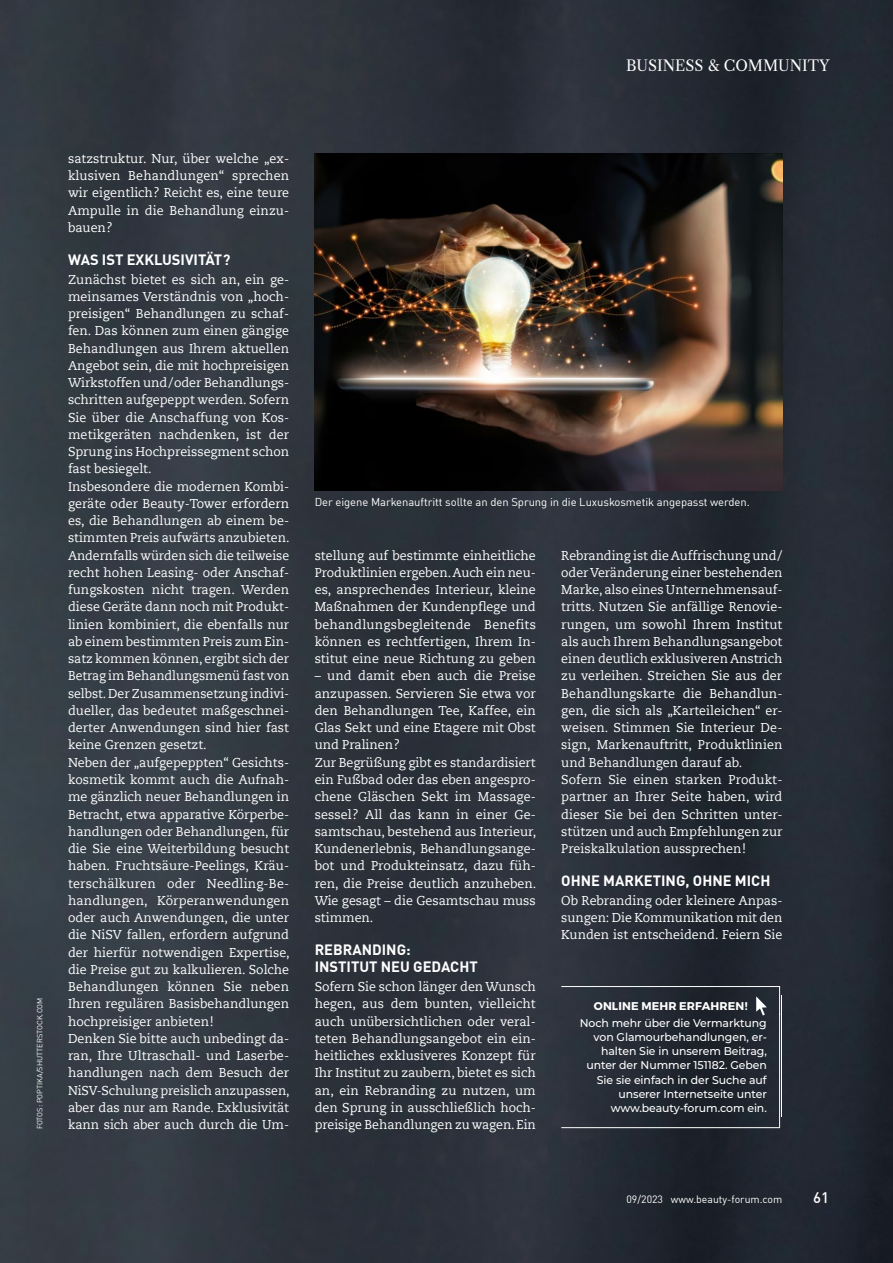
<style>
.page{position:relative;width:893px;height:1263px;background:#fff}
.page>*{position:absolute;margin:0;border:0;box-sizing:border-box;transform-origin:0 0}
.t1{font:15px "Libre Caslon Text";color:#fff}
.t2{font:500 15px "DIN Offc Pro";color:#fff}
.t3{font:700 14.7px/17.2px "DIN Offc Pro";color:#fff}
.t4{font:12.75px/17.2px "Caecilia Com 55 Roman";color:#fff;text-align:justify}
.t5{font:500 11.25px/14.2px "Montserrat";letter-spacing:-.005em;color:#fff;text-align:center}
.t6{font:11.25px "DIN Offc Pro";letter-spacing:-.005em;color:#fff}
.t7{font:10.5px "DIN Offc Pro";color:#fff}
.t8{font:7.5px "DIN Offc Pro";color:#fff}
.s1{font-weight:700}
</style>
<div class="page">
<img style="left:0;top:0;width:893px;height:1263px">
<img style="left:315px;top:153px;width:467px;height:338px">
<svg style="left:561px;top:986px;width:221px;height:142px;background:#282d37"></svg>
<p class="t1" style="left:626px;top:57px;width:205px">BUSINESS &amp; COMMUNITY</p>
<p class="t8" style="left:34px;top:1129px;width:133px;rotate:-90deg">FOTOS: POPTIKA/SHUTTERSTOCK.COM</p>
<p class="t4" style="left:68px;top:150px;width:223px">satzstruktur. Nur, über welche „ex&shy;klusiven Behandlungen“ sprechen wir eigentlich? Reicht es, eine teure Ampulle in die Behandlung einzu&shy;bauen?</p>
<p class="t3" style="left:68px;top:249px;width:164px">WAS IST EXKLUSIVITÄT?</p>
<p class="t4" style="left:68px;top:270px;width:223px;text-align:left">Zunächst bietet es sich an, ein ge&shy;meinsames Verständnis von „hoch&shy;preisigen“ Behandlungen zu schaf&shy;fen. Das können zum einen gängige Behandlungen aus Ihrem aktuellen Angebot sein, die mit hochpreisigen Wirkstoffen und/oder Behandlungs&shy;schritten aufgepeppt werden. Sofern Sie über die Anschaffung von Kos&shy;metikgeräten nachdenken, ist der Sprung ins Hochpreissegment schon fast besiegelt.<br>Insbesondere die modernen Kombi&shy;geräte oder Beauty-Tower erfordern es, die Behandlungen ab einem be&shy;stimmten Preis aufwärts anzubieten.<br>Andernfalls würden sich die teilweise recht hohen Leasing- oder Anschaf&shy;fungskosten nicht tragen. Werden diese Geräte dann noch mit Produkt&shy;linien kombiniert, die ebenfalls nur ab einem bestimmten Preis zum Ein&shy;satz kommen können, ergibt sich der Betrag im Behandlungsmenü fast von selbst. Der Zusammensetzung indivi&shy;dueller, das bedeutet maßgeschnei&shy;derter Anwendungen sind hier fast keine Grenzen gesetzt.<br>Neben der „aufgepeppten“ Gesichts&shy;kosmetik kommt auch die Aufnah&shy;me gänzlich neuer Behandlungen in Betracht, etwa apparative Körperbe&shy;handlungen oder Behandlungen, für die Sie eine Weiterbildung besucht haben. Fruchtsäure-Peelings, Kräu&shy;terschälkuren oder Needling-Be&shy;handlungen, Körperanwendungen oder auch Anwendungen, die unter die NiSV fallen, erfordern aufgrund der hierfür notwendigen Expertise, die Preise gut zu kalkulieren. Solche Behandlungen können Sie neben Ihren regulären Basisbehandlungen hochpreisiger anbieten!<br>Denken Sie bitte auch unbedingt da&shy;ran, Ihre Ultraschall- und Laserbe&shy;handlungen nach dem Besuch der NiSV-Schulung preislich anzupassen, aber das nur am Rande. Exklusivität kann sich aber auch durch die Um-</p>
<p class="t6" style="left:315px;top:493px;width:437px">Der eigene Markenauftritt sollte an den Sprung in die Luxuskosmetik angepasst werden.</p>
<p class="t4" style="left:315px;top:546px;width:223px">stellung auf bestimmte einheitliche Produktlinien ergeben. Auch ein neu&shy;es, ansprechendes Interieur, kleine Maßnahmen der Kundenpflege und behandlungsbegleitende Benefits können es rechtfertigen, Ihrem In&shy;stitut eine neue Richtung zu geben</p>
<p class="t4" style="left:315px;top:667px;width:223px;text-align:left">– und damit eben auch die Preise anzupassen. Servieren Sie etwa vor den Behandlungen Tee, Kaffee, ein<br>Glas Sekt und eine Etagere mit Obst und Pralinen?<br>Zur Begrüßung gibt es standardisiert ein Fußbad oder das eben angespro&shy;chene Gläschen Sekt im Massage&shy;sessel? All das kann in einer Ge&shy;samtschau, bestehend aus Interieur,<br>Kundenerlebnis, Behandlungsange&shy;bot und Produkteinsatz, dazu füh&shy;ren, die Preise deutlich anzuheben.<br>Wie gesagt – die Gesamtschau muss stimmen.</p>
<p class="t3" style="left:315px;top:939px;width:165px">REBRANDING:<br>INSTITUT NEU GEDACHT</p>
<p class="t4" style="left:315px;top:978px;width:223px">Sofern Sie schon länger den Wunsch hegen, aus dem bunten, vielleicht auch unübersichtlichen oder veral&shy;teten Behandlungsangebot ein ein&shy;heitliches exklusiveres Konzept für Ihr Institut zu zaubern, bietet es sich an, ein Rebranding zu nutzen, um den Sprung in ausschließlich hoch&shy;preisige Behandlungen zu wagen. Ein</p>
<p class="t4" style="left:561px;top:546px;width:223px;text-align:left">Rebranding ist die Auffrischung und/ oder Veränderung einer bestehenden Marke, also eines Unternehmensauf&shy;tritts. Nutzen Sie anfällige Renovie&shy;rungen, um sowohl Ihrem Institut als auch Ihrem Behandlungsangebot einen deutlich exklusiveren Anstrich zu verleihen. Streichen Sie aus der Behandlungskarte die Behandlun&shy;gen, die sich als „Karteileichen“ er&shy;weisen. Stimmen Sie Interieur De&shy;sign, Markenauftritt, Produktlinien und Behandlungen darauf ab.<br>Sofern Sie einen starken Produkt&shy;partner an Ihrer Seite haben, wird dieser Sie bei den Schritten unter&shy;stützen und auch Empfehlungen zur Preiskalkulation aussprechen!</p>
<p class="t3" style="left:561px;top:870px;width:211px">OHNE MARKETING, OHNE MICH</p>
<p class="t4" style="left:561px;top:891px;width:223px">Ob Rebranding oder kleinere Anpas&shy;sungen: Die Kommunikation mit den Kunden ist entscheidend. Feiern Sie</p>
<p class="t5" style="left:580px;top:997px;width:189px;line-height:16.4px"><span class="s1">ONLINE MEHR ERFAHREN!<br></span>Noch mehr über die Vermarktung</p>
<p class="t5" style="left:586px;top:1029px;width:182px;text-align:right">von Glamourbehandlungen, er&shy;halten Sie in unserem Beitrag, unter der Nummer 151182. Geben<br>Sie sie einfach in der Suche auf unserer Internetseite unter www.beauty-forum.com ein.</p>
<p class="t7" style="left:626px;top:1191px;width:157px">09/2023 www.beauty-forum.com</p>
<p class="t2" style="left:813px;top:1186px;width:17px">61</p>
</div>
